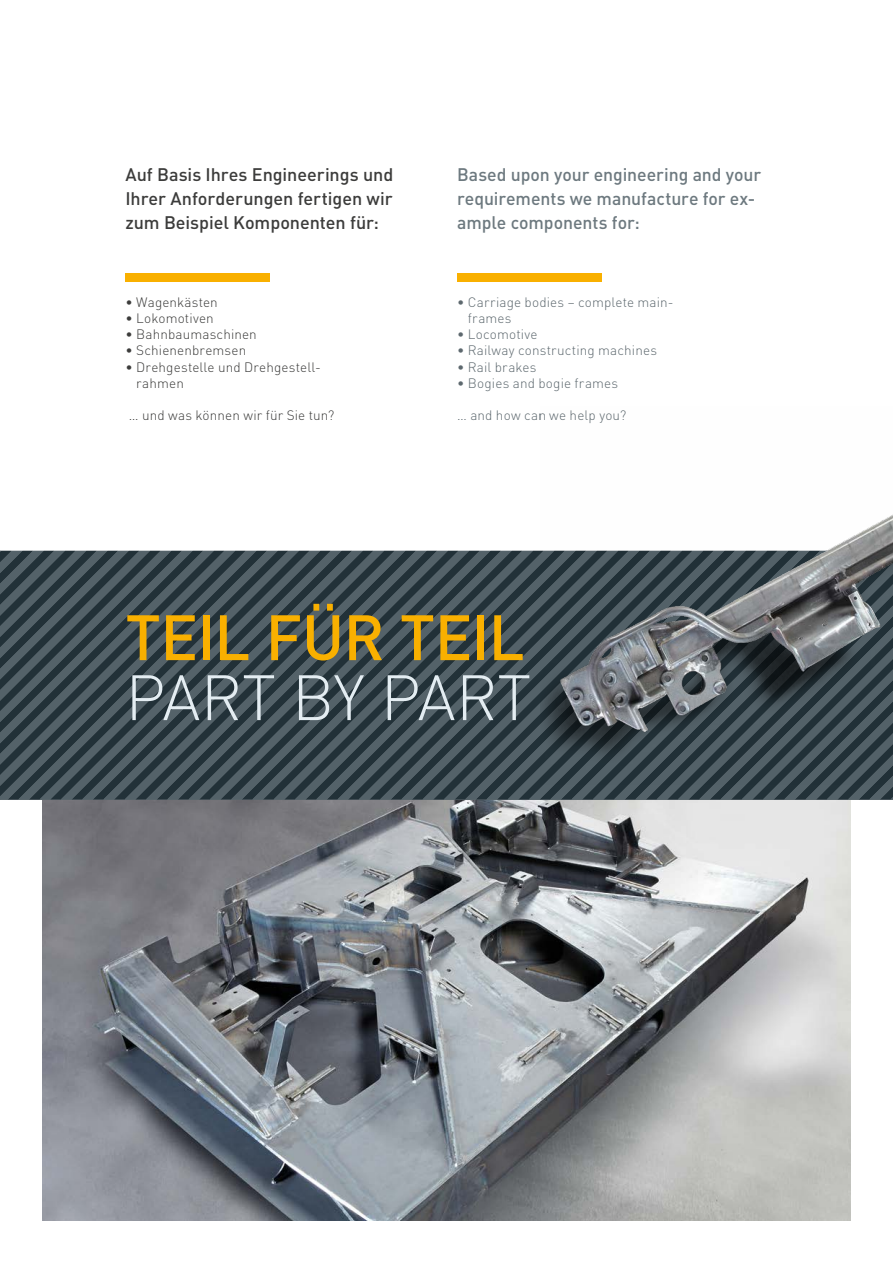
<style>
.page{position:relative;width:893px;height:1263px;background:#fff}
.page>*{position:absolute;margin:0;border:0;box-sizing:border-box;transform-origin:0 0}
.t1{font:500 63px "DIN";letter-spacing:-.02em;color:#f9b000}
.t2{font:300 63px "DIN";letter-spacing:-.005em;color:#e4edf2}
.t3{font:500 18px/24px "DIN";letter-spacing:-.005em;color:#3c3c3b;text-align:justify}
.t4{font:500 18px/24px "DIN";letter-spacing:-.005em;color:#6d797f}
.t5{font:300 13.5px/16.2px "DIN";letter-spacing:.01em;color:#5d686e}
.t6{font:300 13.5px/16.2px "DIN";letter-spacing:.01em;color:#3c3c3b}
</style>
<div class="page">
<img style="left:43px;top:799px;width:807px;height:421px">
<svg style="left:0;top:551px;width:893px;height:248px;background:#3c4a51"></svg>
<div style="left:125px;top:274px;width:145px;height:8px;background:#f9b000"></div>
<div style="left:457px;top:274px;width:145px;height:8px;background:#f9b000"></div>
<img style="left:540px;top:514px;width:353px;height:270px">
<h2 class="t3" style="left:125px;top:162px;width:269px">Auf Basis Ihres Engineerings und Ihrer Anforderungen fertigen wir zum Beispiel Komponenten für:</h2>
<h2 class="t4" style="left:457px;top:162px;width:306px">Based upon your engineering and your requirements we manufacture for ex&shy;ample components for:</h2>
<p class="t6" style="left:125px;top:294px;width:94px">• Wagenkästen</p>
<p class="t6" style="left:125px;top:310px;width:90px">• Lokomotiven</p>
<p class="t6" style="left:125px;top:326px;width:133px">• Bahnbaumaschinen</p>
<p class="t6" style="left:125px;top:342px;width:122px">• Schienenbremsen</p>
<p class="t6" style="left:136px;top:358px;width:184px;text-indent:-11px">• Drehgestelle und Drehgestell&shy;rahmen</p>
<p class="t6" style="left:129px;top:407px;width:207px">… und was können wir für Sie tun?</p>
<p class="t5" style="left:468px;top:294px;width:207px;text-indent:-11px">• Carriage bodies – complete main&shy;frames</p>
<p class="t5" style="left:457px;top:326px;width:82px">• Locomotive</p>
<p class="t5" style="left:457px;top:342px;width:201px">• Railway constructing machines</p>
<p class="t5" style="left:457px;top:358px;width:81px">• Rail brakes</p>
<p class="t5" style="left:457px;top:375px;width:163px">• Bogies and bogie frames</p>
<p class="t5" style="left:457px;top:407px;width:171px">… and how can we help you?</p>
<h1 class="t1" style="left:125px;top:597px;width:401px">TEIL FÜR TEIL</h1>
<h1 class="t2" style="left:125px;top:659px;width:407px">PART BY PART</h1>
</div>
